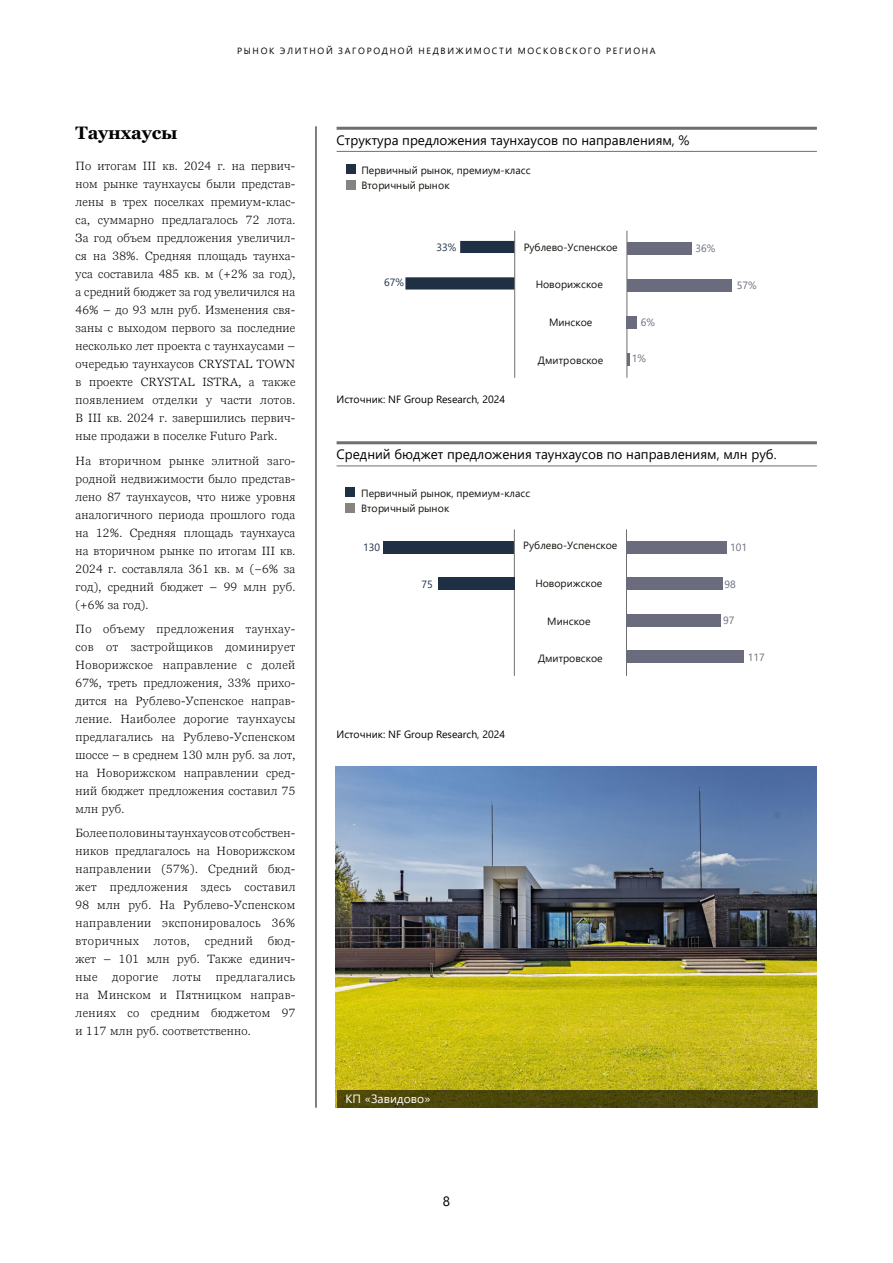
<style>
.page{position:relative;width:893px;height:1263px;background:#fff}
.page>*{position:absolute;margin:0;border:0;box-sizing:border-box;transform-origin:0 0}
.t1{font:700 18px "Georgia Pro";letter-spacing:-.01em;color:#000}
.t2{font:13.5px "Segoe UI";color:#000}
.t3{font:300 12px/18px "Georgia Pro";letter-spacing:.02em;color:#000;text-align:justify}
.t4{font:12px "Segoe UI";letter-spacing:.005em;color:#fff}
.t5{font:10.5px/15.6px "Segoe UI";color:#13110c}
.t6{font:10.5px "Segoe UI";color:#000}
.t7{font:10.5px "Segoe UI";color:#6a6c7d}
.t8{font:10.5px "Segoe UI";color:#203044}
.t9{font:9px "Segoe UI";letter-spacing:.185em;color:#000}
</style>
<div class="page">
<hr style="left:316px;top:126px;width:1px;height:982px;background:#000">
<hr style="left:337px;top:127px;width:480px;height:3px;background:#706f6f">
<hr style="left:337px;top:151px;width:480px;height:1px;background:#706f6f">
<hr style="left:337px;top:441px;width:480px;height:3px;background:#706f6f">
<hr style="left:337px;top:465px;width:480px;height:1px;background:#706f6f">
<svg style="left:405px;top:241px;width:109px;height:49px"></svg>
<hr style="left:627px;top:231px;width:1px;height:147px;background:#706f6f">
<hr style="left:514px;top:231px;width:1px;height:147px;background:#706f6f">
<div style="left:346px;top:165px;width:9px;height:9px;background:#203044"></div>
<div style="left:346px;top:180px;width:9px;height:9px;background:#878381"></div>
<div style="left:627px;top:243px;width:65px;height:12px;background:#6a6c7d"></div>
<div style="left:627px;top:280px;width:105px;height:12px;background:#6a6c7d"></div>
<div style="left:627px;top:316px;width:10px;height:12px;background:#6a6c7d"></div>
<svg style="left:627px;top:353px;width:2px;height:12px"></svg>
<div style="left:383px;top:541px;width:131px;height:12px;background:#203044"></div>
<hr style="left:626px;top:529px;width:1px;height:147px;background:#706f6f">
<hr style="left:514px;top:529px;width:1px;height:147px;background:#706f6f">
<div style="left:346px;top:488px;width:9px;height:9px;background:#203044"></div>
<div style="left:346px;top:503px;width:9px;height:9px;background:#878381"></div>
<div style="left:438px;top:578px;width:76px;height:12px;background:#203044"></div>
<div style="left:626px;top:541px;width:101px;height:12px;background:#6a6c7d"></div>
<div style="left:626px;top:650px;width:118px;height:12px;background:#6a6c7d"></div>
<div style="left:626px;top:578px;width:97px;height:12px;background:#6a6c7d"></div>
<div style="left:626px;top:614px;width:95px;height:12px;background:#6a6c7d"></div>
<img style="left:336px;top:766px;width:481px;height:341px">
<svg style="left:337px;top:1090px;width:480px;height:18px;background:#4b460b"></svg>
<p class="t9" style="left:237px;top:42px;width:420px">РЫНОК ЭЛИТНОЙ ЗАГОРОДНОЙ НЕДВИЖИМОСТИ МОСКОВСКОГО РЕГИОНА</p>
<h1 class="t1" style="left:76px;top:123px;width:103px">Таунхаусы</h1>
<p class="t3" style="left:76px;top:157px;width:221px">По итогам III кв. 2024 г. на первич&shy;ном рынке таунхаусы были представ&shy;лены в трех поселках премиум-клас&shy;са, суммарно предлагалось 72 лота.<br>За год объем предложения увеличил&shy;ся на 38%. Средняя площадь таунха&shy;уса составила 485 кв. м (+2% за год), а средний бюджет за год увеличился на 46% – до 93 млн руб. Изменения свя&shy;заны с выходом первого за последние несколько лет проекта с таунхаусами – очередью таунхаусов CRYSTAL TOWN в проекте CRYSTAL ISTRA, а также появлением отделки у части лотов.<br>В III кв. 2024 г. завершились первич&shy;ные продажи в поселке Futuro Park.</p>
<p class="t3" style="left:76px;top:452px;width:221px">На вторичном рынке элитной заго&shy;родной недвижимости было представ&shy;лено 87 таунхаусов, что ниже уровня аналогичного периода прошлого года на 12%. Средняя площадь таунхауса на вторичном рынке по итогам III кв.<br>2024 г. составляла 361 кв. м (−6% за год), средний бюджет – 99 млн руб. (+6% за год).</p>
<p class="t3" style="left:76px;top:620px;width:221px">По объему предложения таунхау&shy;сов от застройщиков доминирует Новорижское направление с долей 67%, треть предложения, 33% прихо&shy;дится на Рублево-Успенское направ&shy;ление. Наиболее дорогие таунхаусы предлагались на Рублево-Успенском шоссе – в среднем 130 млн руб. за лот, на Новорижском направлении сред&shy;ний бюджет предложения составил 75 млн руб.</p>
<p class="t3" style="left:76px;top:825px;width:221px">Более половины таунхаусов от собствен&shy;ников предлагалось на Новорижском направлении (57%). Средний бюд&shy;жет предложения здесь составил 98 млн руб. На Рублево-Успенском направлении экспонировалось 36% вторичных лотов, средний бюд&shy;жет – 101 млн руб. Также единич&shy;ные дорогие лоты предлагались на Минском и Пятницком направ&shy;лениях со средним бюджетом 97 и 117 млн руб. соответственно.</p>
<p class="t2" style="left:337px;top:127px;width:354px">Структура предложения таунхаусов по направлениям, %</p>
<p class="t5" style="left:361px;top:161px;width:171px">Первичный рынок, премиум-класс<br>Вторичный рынок</p>
<p class="t8" style="left:384px;top:272px;width:21px">67%</p>
<p class="t8" style="left:436px;top:237px;width:21px">33%</p>
<p class="t6" style="left:337px;top:389px;width:170px">Источник: NF Group Research, 2024</p>
<p class="t5" style="left:524px;top:238px;width:96px">Рублево-Успенское</p>
<p class="t5" style="left:536px;top:276px;width:69px">Новорижское</p>
<p class="t5" style="left:549px;top:314px;width:45px">Минское</p>
<p class="t5" style="left:538px;top:351px;width:67px">Дмитровское</p>
<p class="t7" style="left:641px;top:312px;width:16px">6%</p>
<p class="t7" style="left:632px;top:349px;width:16px">1%</p>
<p class="t7" style="left:696px;top:239px;width:21px">36%</p>
<p class="t7" style="left:737px;top:275px;width:21px">57%</p>
<p class="t2" style="left:337px;top:442px;width:442px">Средний бюджет предложения таунхаусов по направлениям, млн руб.</p>
<p class="t5" style="left:361px;top:484px;width:171px">Первичный рынок, премиум-класс<br>Вторичный рынок</p>
<p class="t5" style="left:523px;top:537px;width:96px">Рублево-Успенское</p>
<p class="t5" style="left:535px;top:574px;width:69px">Новорижское</p>
<p class="t5" style="left:547px;top:612px;width:45px">Минское</p>
<p class="t5" style="left:538px;top:650px;width:66px">Дмитровское</p>
<p class="t8" style="left:363px;top:538px;width:18px">130</p>
<p class="t8" style="left:422px;top:574px;width:13px">75</p>
<p class="t6" style="left:337px;top:724px;width:170px">Источник: NF Group Research, 2024</p>
<p class="t7" style="left:730px;top:538px;width:18px">101</p>
<p class="t7" style="left:724px;top:574px;width:13px">98</p>
<p class="t7" style="left:723px;top:610px;width:13px">97</p>
<p class="t7" style="left:748px;top:647px;width:18px">117</p>
<p class="t4" style="left:346px;top:1088px;width:86px">КП «Завидово»</p>
<p class="t2" style="left:443px;top:1188px;width:9px">8</p>
</div>
